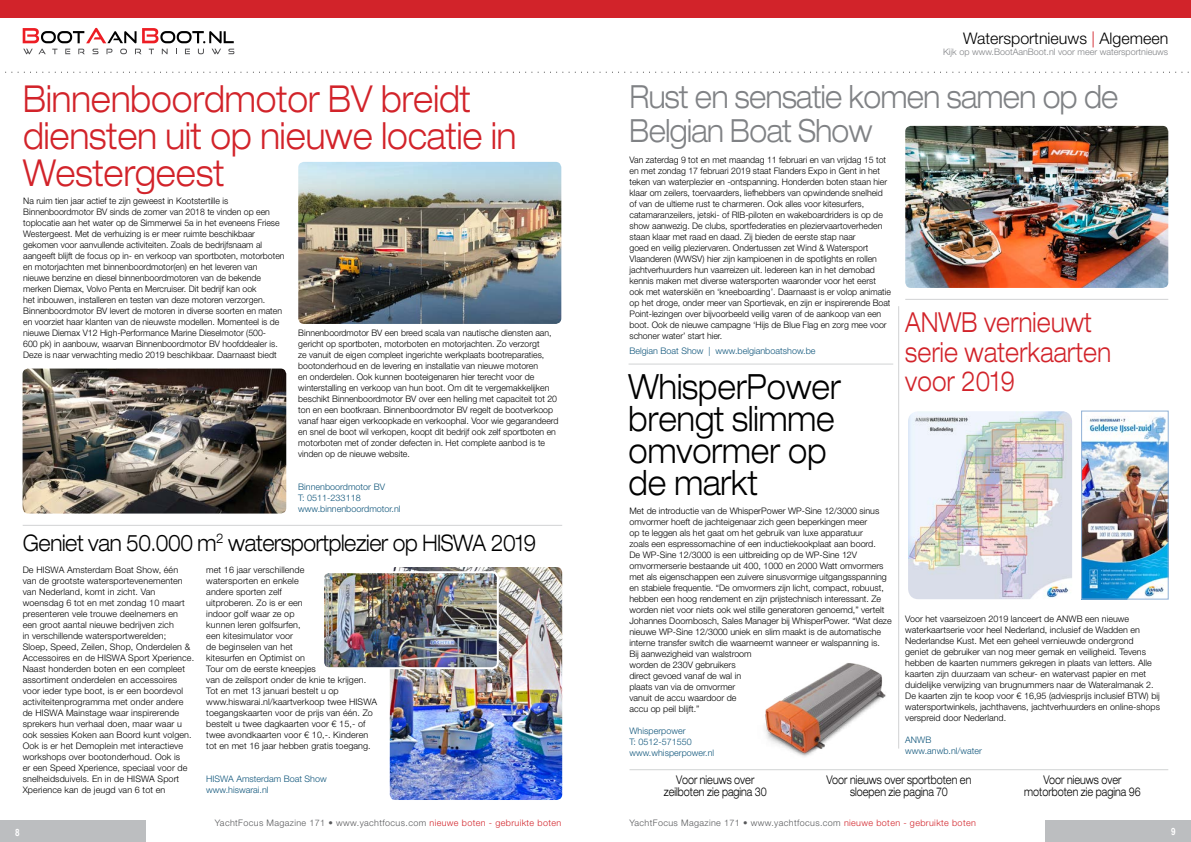
<style>
.page{position:relative;width:1191px;height:842px;background:#fff}
.page>*{position:absolute;margin:0;border:0;box-sizing:border-box;transform-origin:0 0}
.t1{font:300 expanded 37.2px/37px "Helvetica Neue LT Std";color:#d2232a;scale:.83 1}
.t2{font:300 expanded 34.8px/32px "Helvetica Neue LT Std";color:#000;scale:.82 1}
.t3{font:300 expanded 31.9px/34.1px "Helvetica Neue LT Std";letter-spacing:-.02em;color:#808285;scale:.83 1}
.t4{font:300 expanded 27.6px/29.5px "Helvetica Neue LT Std";letter-spacing:.01em;color:#d2232a;scale:.78 1}
.t5{font:300 expanded 22.8px "Helvetica Neue LT Std";letter-spacing:-.02em;color:#000;scale:.83 1}
.t6{font:300 16px "Helvetica Neue LT Std";color:#000}
.t7{font:300 expanded 12px/11.3px "Helvetica Neue LT Std";color:#000;text-align:center;scale:.75 1}
.t8{font:700 10px "Arial Narrow";color:#fff}
.t9{font:300 9px/11px "Helvetica Neue LT Std";color:#000}
.t10{font:300 9px/11px "Helvetica Neue LT Std";color:#0f557b}
.t11{font:300 9px "Helvetica Neue LT Std";letter-spacing:.04em;color:#58595b}
.t12{font:300 9px "Helvetica Neue LT Std";color:#808285}
.s1{color:#d2232a}
</style>
<div class="page">
<img style="left:1083px;top:416px;width:83px;height:181px">
<div style="left:1081px;top:411px;width:87px;height:188px;border:1px solid #90b1d6"></div>
<img style="left:905px;top:126px;width:263px;height:162px">
<div style="left:0;top:0;width:1191px;height:17px;background:#d2232a"></div>
<hr style="left:629px;top:769px;width:539px;height:1px;background:#d1d3d4">
<svg style="left:23px;top:28px;width:113px;height:15px"></svg>
<svg style="left:142px;top:28px;width:92px;height:15px"></svg>
<svg style="left:23px;top:49px;width:23px;height:5px"></svg>
<svg style="left:52px;top:49px;width:5px;height:5px"></svg>
<svg style="left:65px;top:49px;width:5px;height:5px"></svg>
<svg style="left:78px;top:49px;width:7px;height:5px"></svg>
<svg style="left:92px;top:49px;width:6px;height:5px"></svg>
<svg style="left:106px;top:49px;width:6px;height:5px"></svg>
<svg style="left:120px;top:49px;width:7px;height:5px"></svg>
<svg style="left:135px;top:49px;width:6px;height:5px"></svg>
<svg style="left:149px;top:49px;width:5px;height:5px"></svg>
<svg style="left:162px;top:49px;width:6px;height:5px"></svg>
<svg style="left:185px;top:49px;width:5px;height:5px"></svg>
<svg style="left:198px;top:49px;width:6px;height:5px"></svg>
<svg style="left:212px;top:49px;width:9px;height:5px"></svg>
<svg style="left:228px;top:49px;width:6px;height:5px"></svg>
<hr style="left:898px;top:306px;width:1px;height:442px;background:#d1d3d4">
<hr style="left:23px;top:525px;width:539px;height:1px;background:#d1d3d4">
<hr style="left:628px;top:364px;width:265px;height:1px;background:#d1d3d4">
<hr style="left:905px;top:299px;width:263px;height:1px;background:#d1d3d4">
<img style="left:765px;top:663px;width:121px;height:94px">
<img style="left:23px;top:369px;width:263px;height:145px">
<img style="left:298px;top:162px;width:263px;height:162px">
<img style="left:390px;top:567px;width:172px;height:233px">
<img style="left:325px;top:572px;width:173px;height:96px">
<div style="left:322px;top:571px;width:177px;height:98px;border:2px solid #fff;border-radius:6px"></div>
<img style="left:908px;top:411px;width:164px;height:188px">
<div style="left:0;top:820px;width:146px;height:22px;background:#bcbec0"></div>
<div style="left:1045px;top:820px;width:146px;height:22px;background:#bcbec0"></div>
<h3 class="t6" style="left:963px;top:29px;width:207px">Watersportnieuws <span class="s1">|</span> Algemeen</h3>
<p class="t12" style="left:943px;top:46px;width:227px">Kijk op www.BootAanBoot.nl voor meer watersportnieuws</p>
<h1 class="t1" style="left:23px;top:80px;width:596px">Binnenboordmotor BV breidt diensten uit op nieuwe locatie in<br>Westergeest</h1>
<p class="t9" style="left:23px;top:195px;width:263px">Na ruim tien jaar actief te zijn geweest in Kootstertille is Binnenboordmotor BV sinds de zomer van 2018 te vinden op een toplocatie aan het water op de Simmerwei 5a in het eveneens Friese Westergeest. Met de verhuizing is er meer ruimte beschikbaar gekomen voor aanvullende activiteiten. Zoals de bedrijfsnaam al aangeeft blijft de focus op in- en verkoop van sportboten, motorboten en motorjachten met binnenboordmotor(en) en het leveren van nieuwe benzine en diesel binnenboordmotoren van de bekende merken Diemax, Volvo Penta en Mercruiser. Dit bedrijf kan ook<br>het inbouwen, installeren en testen van deze motoren verzorgen.<br>Binnenboordmotor BV levert de motoren in diverse soorten en maten en voorziet haar klanten van de nieuwste modellen. Momenteel is de nieuwe Diemax V12 High-Performance Marine Dieselmotor (500-<br>600 pk) in aanbouw, waarvan Binnenboordmotor BV hoofddealer is.<br>Deze is naar verwachting medio 2019 beschikbaar. Daarnaast biedt</p>
<p class="t9" style="left:298px;top:327px;width:262px">Binnenboordmotor BV een breed scala van nautische diensten aan, gericht op sportboten, motorboten en motorjachten. Zo verzorgt<br>ze vanuit de eigen compleet ingerichte werkplaats bootreparaties, bootonderhoud en de levering en installatie van nieuwe motoren<br>en onderdelen. Ook kunnen booteigenaren hier terecht voor de winterstalling en verkoop van hun boot. Om dit te vergemakkelijken beschikt Binnenboordmotor BV over een helling met capaciteit tot 20 ton en een bootkraan. Binnenboordmotor BV regelt de bootverkoop vanaf haar eigen verkoopkade en verkoophal. Voor wie gegarandeerd en snel de boot wil verkopen, koopt dit bedrijf ook zelf sportboten en motorboten met of zonder defecten in. Het complete aanbod is te vinden op de nieuwe website.</p>
<p class="t10" style="left:298px;top:481px;width:104px">Binnenboordmotor BV<br>T: 0511-233118 www.binnenboordmotor.nl</p>
<h3 class="t5" style="left:23px;top:529px;width:620px">Geniet van 50.000 m<sup>2</sup> watersportplezier op HISWA 2019</h3>
<p class="t9" style="left:23px;top:564px;width:173px">De HISWA Amsterdam Boat Show, één van de grootste watersportevenementen van Nederland, komt in zicht. Van woensdag 6 tot en met zondag 10 maart presenteren vele trouwe deelnemers en een groot aantal nieuwe bedrijven zich<br>in verschillende watersportwerelden;<br>Sloep, Speed, Zeilen, Shop, Onderdelen &amp; Accessoires en de HISWA Sport Xperience.<br>Naast honderden boten en een compleet assortiment onderdelen en accessoires voor ieder type boot, is er een boordevol activiteitenprogramma met onder andere de HISWA Mainstage waar inspirerende sprekers hun verhaal doen, maar waar u ook sessies Koken aan Boord kunt volgen.<br>Ook is er het Demoplein met interactieve workshops over bootonderhoud. Ook is<br>er een Speed Xperience, speciaal voor de snelheidsduivels. En in de HISWA Sport Xperience kan de jeugd van 6 tot en</p>
<p class="t9" style="left:206px;top:564px;width:172px">met 16 jaar verschillende<br>watersporten en enkele<br>andere sporten zelf<br>uitproberen. Zo is er een<br>indoor golf waar ze op<br>kunnen leren golfsurfen,<br>een kitesimulator voor<br>de beginselen van het<br>kitesurfen en Optimist on<br>Tour om de eerste kneepjes<br>van de zeilsport onder de knie te krijgen.<br>Tot en met 13 januari bestelt u op www.hiswarai.nl/kaartverkoop twee HISWA toegangskaarten voor de prijs van één. Zo bestelt u twee dagkaarten voor € 15,- of twee avondkaarten voor € 10,-. Kinderen tot en met 16 jaar hebben gratis toegang.</p>
<p class="t10" style="left:206px;top:773px;width:122px">HISWA Amsterdam Boat Show www.hiswarai.nl</p>
<h3 class="t3" style="left:629px;top:79px;width:590px">Rust en sensatie komen samen op de<br>Belgian Boat Show</h3>
<p class="t9" style="left:629px;top:154px;width:263px">Van zaterdag 9 tot en met maandag 11 februari en van vrijdag 15 tot en met zondag 17 februari 2019 staat Flanders Expo in Gent in het teken van waterplezier en -ontspanning. Honderden boten staan hier klaar om zeilers, toervaarders, liefhebbers van opwindende snelheid of van de ultieme rust te charmeren. Ook alles voor kitesurfers, catamaranzeilers, jetski- of RIB-piloten en wakeboardriders is op de show aanwezig. De clubs, sportfederaties en pleziervaartoverheden staan klaar met raad en daad. Zij bieden de eerste stap naar<br>goed en veilig pleziervaren. Ondertussen zet Wind &amp; Watersport Vlaanderen (WWSV) hier zijn kampioenen in de spotlights en rollen jachtverhuurders hun vaarreizen uit. Iedereen kan in het demobad kennis maken met diverse watersporten waaronder voor het eerst ook met waterskiën en ‘kneeboarding’. Daarnaast is er volop animatie op het droge, onder meer van Sportievak, en zijn er inspirerende Boat Point-lezingen over bijvoorbeeld veilig varen of de aankoop van een boot. Ook de nieuwe campagne ‘Hijs de Blue Flag en zorg mee voor schoner water’ start hier.</p>
<p class="t10" style="left:629px;top:345px;width:187px">Belgian Boat Show | www.belgianboatshow.be</p>
<h2 class="t2" style="left:628px;top:370px;width:260px">WhisperPower brengt slimme omvormer op de markt</h2>
<p class="t9" style="left:629px;top:505px;width:264px">Met de introductie van de WhisperPower WP-Sine 12/3000 sinus omvormer hoeft de jachteigenaar zich geen beperkingen meer<br>op te leggen als het gaat om het gebruik van luxe apparatuur<br>zoals een espressomachine of een inductiekookplaat aan boord.<br>De WP-Sine 12/3000 is een uitbreiding op de WP-Sine 12V omvormerserie bestaande uit 400, 1000 en 2000 Watt omvormers met als eigenschappen een zuivere sinusvormige uitgangsspanning en stabiele frequentie. “De omvormers zijn licht, compact, robuust, hebben een hoog rendement en zijn prijstechnisch interessant. Ze worden niet voor niets ook wel stille generatoren genoemd,” vertelt Johannes Doornbosch, Sales Manager bij WhisperPower. “Wat deze nieuwe WP-Sine 12/3000 uniek en slim maakt is de automatische interne transfer switch die waarneemt wanneer er walspanning is.<br>Bij aanwezigheid van walstroom<br>worden de 230V gebruikers<br>direct gevoed vanaf de wal in<br>plaats van via de omvormer<br>vanuit de accu waardoor de<br>accu op peil blijft.”</p>
<p class="t10" style="left:629px;top:725px;width:86px">Whisperpower<br>T: 0512-571550 www.whisperpower.nl</p>
<h3 class="t4" style="left:905px;top:307px;width:265px">ANWB vernieuwt serie waterkaarten voor 2019</h3>
<p class="t9" style="left:905px;top:613px;width:256px">Voor het vaarseizoen 2019 lanceert de ANWB een nieuwe waterkaartserie voor heel Nederland, inclusief de Wadden en Nederlandse Kust. Met een geheel vernieuwde ondergrond<br>geniet de gebruiker van nog meer gemak en veiligheid. Tevens hebben de kaarten nummers gekregen in plaats van letters. Alle kaarten zijn duurzaam van scheur- en watervast papier en met duidelijke verwijzing van brugnummers naar de Wateralmanak 2.<br>De kaarten zijn te koop voor € 16,95 (adviesprijs inclusief BTW) bij watersportwinkels, jachthavens, jachtverhuurders en online-shops verspreid door Nederland.</p>
<p class="t10" style="left:905px;top:734px;width:78px">ANWB www.anwb.nl/water</p>
<h3 class="t7" style="left:663px;top:774px;width:139px">Voor nieuws over zeilboten zie pagina 30</h3>
<h3 class="t7" style="left:826px;top:774px;width:195px">Voor nieuws over sportboten en sloepen zie pagina 70</h3>
<h3 class="t7" style="left:1024px;top:774px;width:157px">Voor nieuws over motorboten zie pagina 96</h3>
<p class="t8" style="left:15px;top:824px;width:6px">8</p>
<p class="t11" style="left:215px;top:818px;width:348px">YachtFocus Magazine 171 • www.yachtfocus.com <span class="s1">nieuwe boten - gebruikte boten</span></p>
<p class="t11" style="left:629px;top:818px;width:348px">YachtFocus Magazine 171 • www.yachtfocus.com <span class="s1">nieuwe boten - gebruikte boten</span></p>
<p class="t8" style="left:1171px;top:824px;width:6px">9</p>
</div>
